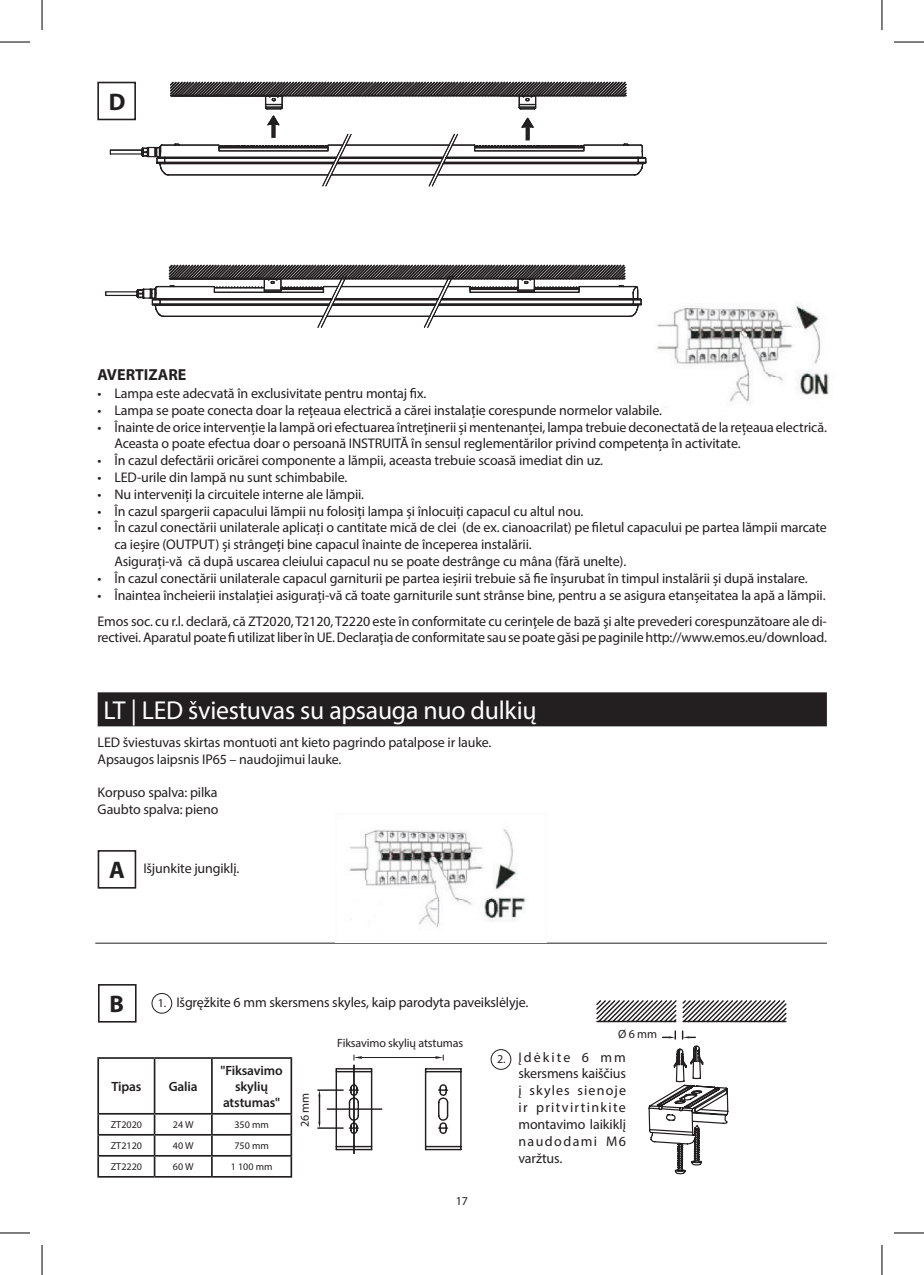
<style>
.page{position:relative;width:924px;height:1275px;background:#fff}
.page>*{position:absolute;margin:0;border:0;box-sizing:border-box;transform-origin:0 0}
.t1{font:26px "Myriad Pro";letter-spacing:-.01em;color:#fff}
.t2{font:700 24px "Myriad Pro";color:#231f20}
.t3{font:700 16px "Myriad Pro";color:#231f20}
.t4{font:14px/16.8px "Myriad Pro";letter-spacing:-.01em;color:#231f20}
.t5{font:600 13.4px/16.2px "Myriad Pro";letter-spacing:-.01em;color:#231f20;text-align:center}
.t6{font:12px "Myriad Pro";letter-spacing:-.01em;color:#231f20}
.t7{font:10px "Myriad Pro";color:#231f20}
.s1{font-weight:700;font-size:24px}
</style>
<div class="page">
<div style="left:97px;top:82px;width:39px;height:38px;border:2px solid #231f20"></div>
<div style="left:98px;top:984px;width:38px;height:38px;border:2px solid #231f20"></div>
<hr style="left:95px;top:943px;width:731px;height:1px;background:#231f20">
<svg style="left:317px;top:1055px;width:145px;height:99px"></svg>
<hr style="left:327px;top:1108px;width:54px;height:1px;background:#231f20">
<hr style="left:353px;top:1065px;width:1px;height:88px;background:#231f20">
<div style="left:490px;top:1049px;width:21px;height:20px;border:1px solid #231f20;border-radius:50%"></div>
<div style="left:151px;top:993px;width:21px;height:20px;border:1px solid #231f20;border-radius:50%"></div>
<svg style="left:648px;top:1031px;width:81px;height:144px"></svg>
<svg style="left:596px;top:1000px;width:191px;height:23px"></svg>
<div style="left:98px;top:692px;width:728px;height:34px;background:#231f20"></div>
<div style="left:98px;top:850px;width:38px;height:38px;border:2px solid #231f20"></div>
<img style="left:349px;top:828px;width:177px;height:100px">
<hr style="left:97px;top:1057px;width:57px;height:1px;background:#231f20">
<hr style="left:97px;top:1058px;width:2px;height:55px;background:#231f20">
<hr style="left:154px;top:1057px;width:58px;height:1px;background:#231f20">
<hr style="left:154px;top:1058px;width:1px;height:55px;background:#231f20">
<hr style="left:212px;top:1057px;width:80px;height:1px;background:#231f20">
<hr style="left:211px;top:1058px;width:2px;height:55px;background:#231f20">
<hr style="left:290px;top:1058px;width:2px;height:55px;background:#231f20">
<hr style="left:97px;top:1113px;width:57px;height:1px;background:#231f20">
<hr style="left:97px;top:1114px;width:2px;height:20px;background:#231f20">
<hr style="left:154px;top:1113px;width:58px;height:1px;background:#231f20">
<hr style="left:212px;top:1113px;width:80px;height:1px;background:#231f20">
<hr style="left:211px;top:1114px;width:2px;height:20px;background:#231f20">
<hr style="left:290px;top:1114px;width:2px;height:20px;background:#231f20">
<hr style="left:97px;top:1134px;width:57px;height:1px;background:#231f20">
<hr style="left:97px;top:1135px;width:2px;height:20px;background:#231f20">
<hr style="left:154px;top:1134px;width:58px;height:1px;background:#231f20">
<hr style="left:212px;top:1134px;width:80px;height:1px;background:#231f20">
<hr style="left:211px;top:1135px;width:2px;height:20px;background:#231f20">
<hr style="left:290px;top:1135px;width:2px;height:20px;background:#231f20">
<hr style="left:97px;top:1155px;width:57px;height:1px;background:#231f20">
<hr style="left:97px;top:1156px;width:2px;height:20px;background:#231f20">
<hr style="left:154px;top:1155px;width:58px;height:1px;background:#231f20">
<svg style="left:154px;top:1114px;width:1px;height:62px"></svg>
<hr style="left:212px;top:1155px;width:80px;height:1px;background:#231f20">
<hr style="left:211px;top:1156px;width:2px;height:20px;background:#231f20">
<hr style="left:290px;top:1156px;width:2px;height:20px;background:#231f20">
<hr style="left:97px;top:1176px;width:57px;height:1px;background:#231f20">
<hr style="left:154px;top:1176px;width:58px;height:1px;background:#231f20">
<hr style="left:212px;top:1176px;width:80px;height:1px;background:#231f20">
<img style="left:656px;top:303px;width:173px;height:105px">
<svg style="left:105px;top:81px;width:542px;height:247px"></svg>
<hr style="left:0;top:42px;width:30px;height:1px;background:#000">
<hr style="left:893px;top:42px;width:30px;height:1px;background:#000">
<hr style="left:0;top:1232px;width:30px;height:1px;background:#000">
<hr style="left:893px;top:1232px;width:30px;height:1px;background:#000">
<hr style="left:42px;top:0;width:1px;height:30px;background:#000">
<hr style="left:42px;top:1245px;width:1px;height:30px;background:#000">
<hr style="left:881px;top:0;width:1px;height:30px;background:#000">
<hr style="left:881px;top:1245px;width:1px;height:30px;background:#000">
<h2 class="t2" style="left:109px;top:86px;width:18px">D</h2>
<p class="t3" style="left:97px;top:364px;width:90px">AVERTIZARE</p>
<p class="t4" style="left:97px;top:385px;width:330px">• Lampa este adecvată în exclusivitate pentru montaj fix.</p>
<p class="t4" style="left:97px;top:401px;width:566px">• Lampa se poate conecta doar la rețeaua electrică a cărei instalație corespunde normelor valabile.</p>
<p class="t4" style="left:114px;top:418px;width:713px;text-indent:-17px">• Înainte de orice intervenție la lampă ori efectuarea întreținerii și mentenanței, lampa trebuie deconectată de la rețeaua electrică.<br>Aceasta o poate efectua doar o persoană INSTRUITĂ în sensul reglementărilor privind competența în activitate.</p>
<p class="t4" style="left:97px;top:452px;width:507px">• În cazul defectării oricărei componente a lămpii, aceasta trebuie scoasă imediat din uz.</p>
<p class="t4" style="left:97px;top:469px;width:251px">• LED-urile din lampă nu sunt schimbabile.</p>
<p class="t4" style="left:97px;top:485px;width:268px">• Nu interveniți la circuitele interne ale lămpii.</p>
<p class="t4" style="left:97px;top:502px;width:487px">• În cazul spargerii capacului lămpii nu folosiți lampa și înlocuiți capacul cu altul nou.</p>
<p class="t4" style="left:114px;top:519px;width:713px;text-indent:-17px">• În cazul conectării unilaterale aplicați o cantitate mică de clei (de ex. cianoacrilat) pe filetul capacului pe partea lămpii marcate ca ieșire (OUTPUT) și strângeți bine capacul înainte de începerea instalării.<br>Asigurați-vă că după uscarea cleiului capacul nu se poate destrânge cu mâna (fără unelte).</p>
<p class="t4" style="left:97px;top:569px;width:711px">• În cazul conectării unilaterale capacul garniturii pe partea ieșirii trebuie să fie înșurubat în timpul instalării și după instalare.</p>
<p class="t4" style="left:97px;top:582px;width:730px;line-height:26px">• Înaintea încheierii instalației asigurați-vă că toate garniturile sunt strânse bine, pentru a se asigura etanșeitatea la apă a lămpii.<br>Emos soc. cu r.l. declară, că ZT2020, T2120, T2220 este în conformitate cu cerinţele de bază şi alte prevederi corespunzătoare ale di-</p>
<p class="t4" style="left:97px;top:629px;width:730px">rectivei. Aparatul poate fi utilizat liber în UE. Declaraţia de conformitate sau se poate găsi pe paginile http://www.emos.eu/download.</p>
<h1 class="t1" style="left:103px;top:694px;width:435px">LT | LED šviestuvas su apsauga nuo dulkių</h1>
<p class="t4" style="left:98px;top:733px;width:395px">LED šviestuvas skirtas montuoti ant kieto pagrindo patalpose ir lauke.<br>Apsaugos laipsnis IP65 – naudojimui lauke.</p>
<p class="t4" style="left:98px;top:784px;width:122px">Korpuso spalva: pilka<br>Gaubto spalva: pieno</p>
<p class="t4" style="left:109px;top:859px;width:132px"><span class="s1">A</span> Išjunkite jungiklį.</p>
<h2 class="t2" style="left:109px;top:988px;width:16px">B</h2>
<p class="t4" style="left:176px;top:993px;width:353px">Išgręžkite 6 mm skersmens skyles, kaip parodyta paveikslėlyje.</p>
<p class="t6" style="left:337px;top:1035px;width:127px">Fiksavimo skylių atstumas</p>
<p class="t6" style="left:158px;top:995px;width:10px">1.</p>
<p class="t6" style="left:618px;top:1027px;width:40px">Ø 6 mm</p>
<p class="t5" style="left:111px;top:1078px;width:32px">Tipas</p>
<p class="t5" style="left:169px;top:1078px;width:31px">Galia</p>
<p class="t5" style="left:220px;top:1062px;width:64px">"Fiksavimo skylių atstumas"</p>
<p class="t7" style="left:111px;top:1118px;width:33px">ZT2020</p>
<p class="t7" style="left:173px;top:1118px;width:22px">24 W</p>
<p class="t7" style="left:234px;top:1118px;width:36px">350 mm</p>
<p class="t7" style="left:111px;top:1139px;width:33px">ZT2120</p>
<p class="t7" style="left:173px;top:1139px;width:22px">40 W</p>
<p class="t7" style="left:234px;top:1139px;width:36px">750 mm</p>
<p class="t7" style="left:111px;top:1160px;width:33px">ZT2220</p>
<p class="t7" style="left:173px;top:1160px;width:22px">60 W</p>
<p class="t7" style="left:230px;top:1160px;width:43px">1 100 mm</p>
<p class="t6" style="left:297px;top:1127px;width:36px;rotate:-90deg">26 mm</p>
<p class="t6" style="left:455px;top:1193px;width:14px">17</p>
<p class="t6" style="left:497px;top:1051px;width:10px">2.</p>
<p class="t4" style="left:518px;top:1048px;width:109px;text-align:justify">Įdėkite 6 mm skersmens kaiščius į skyles sienoje ir pritvirtinkite montavimo laikiklį naudodami M6 varžtus.</p>
</div>
